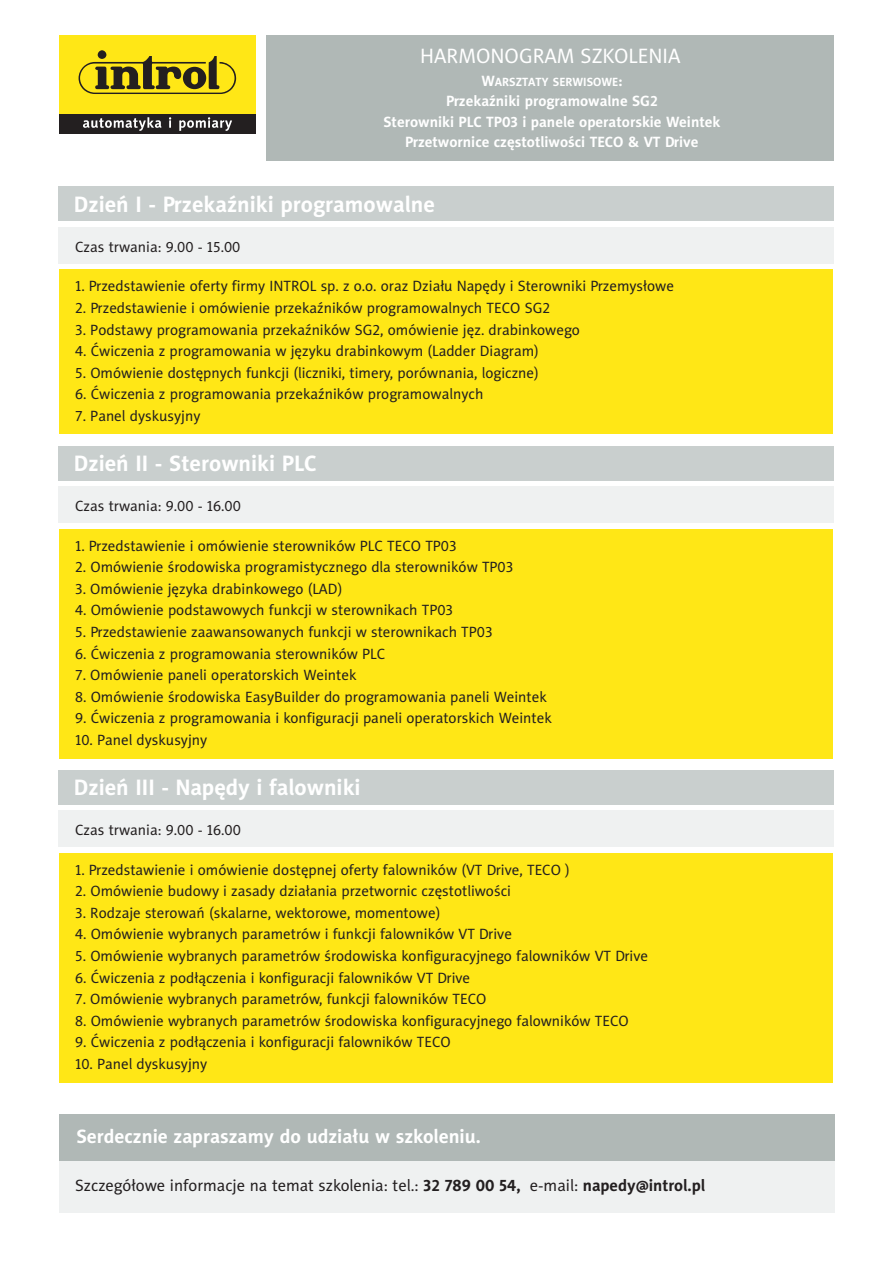
<style>
.page{position:relative;width:893px;height:1263px;background:#fff}
.page>*{position:absolute;margin:0;border:0;box-sizing:border-box;transform-origin:0 0}
.t1{font:700 22.5px "Naomi Sans EFNTT";color:#fff}
.t2{font:21px "Naomi Sans EFNTT";color:#fff}
.t3{font:700 19.5px "Naomi Sans EFNTT";color:#fff}
.t4{font:16.5px "Naomi Sans EFNTT";color:#231f20}
.t5{font:15px "Naomi Sans EFNTT";color:#231f20}
.t6{font:700 15px/20.1px "Naomi Sans EFNTT";color:#fff;text-align:center}
.t7{font:700 12px "Naomi Sans EFNTT";color:#fff}
.s1{font-size:15px}
.s2{font-weight:700}
</style>
<div class="page">
<div style="left:59px;top:187px;width:775px;height:34px;background:#c9cfce"></div>
<div style="left:59px;top:1114px;width:775px;height:98px;background:#eff1f1"></div>
<div style="left:266px;top:35px;width:568px;height:126px;background:#b0b8b6"></div>
<div style="left:59px;top:35px;width:197px;height:79px;background:#ffe716"></div>
<svg style="left:79px;top:50px;width:157px;height:44px"></svg>
<div style="left:59px;top:114px;width:197px;height:20px;background:#231f20"></div>
<svg style="left:83px;top:117px;width:149px;height:14px"></svg>
<div style="left:59px;top:446px;width:775px;height:34px;background:#c9cfce"></div>
<div style="left:59px;top:770px;width:775px;height:34px;background:#c9cfce"></div>
<div style="left:59px;top:1114px;width:775px;height:47px;background:#b0b8b6"></div>
<div style="left:59px;top:227px;width:775px;height:36px;background:#eff1f1"></div>
<div style="left:59px;top:486px;width:775px;height:37px;background:#eff1f1"></div>
<div style="left:59px;top:810px;width:775px;height:37px;background:#eff1f1"></div>
<div style="left:59px;top:270px;width:773px;height:164px;background:#ffe716"></div>
<div style="left:59px;top:529px;width:773px;height:230px;background:#ffe716"></div>
<div style="left:59px;top:853px;width:773px;height:230px;background:#ffe716"></div>
<h2 class="t2" style="left:420px;top:48px;width:262px">HARMONOGRAM SZKOLENIA</h2>
<p class="t7" style="left:481px;top:78px;width:143px"><span class="s1">W</span>ARSZTATY SERWISOWE<span class="s1">:</span></p>
<p class="t6" style="left:383px;top:93px;width:338px">Przekaźniki programowalne SG2<br>Sterowniki PLC TP03 i panele operatorskie Weintek<br>Przetwornice częstotliwości TECO &amp; VT Drive</p>
<h1 class="t1" style="left:74px;top:195px;width:362px">Dzień I - Przekaźniki programowalne</h1>
<p class="t5" style="left:75px;top:241px;width:167px">Czas trwania: 9.00 - 15.00</p>
<p class="t5" style="left:75px;top:280px;width:600px">1. Przedstawienie oferty firmy INTROL sp. z o.o. oraz Działu Napędy i Sterowniki Przemysłowe</p>
<p class="t5" style="left:75px;top:302px;width:476px">2. Przedstawienie i omówienie przekaźników programowalnych TECO SG2</p>
<p class="t5" style="left:75px;top:324px;width:506px">3. Podstawy programowania przekaźników SG2, omówienie jęz. drabinkowego</p>
<p class="t5" style="left:75px;top:345px;width:465px">4. Ćwiczenia z programowania w języku drabinkowym (Ladder Diagram)</p>
<p class="t5" style="left:75px;top:367px;width:465px">5. Omówienie dostępnych funkcji (liczniki, timery, porównania, logiczne)</p>
<p class="t5" style="left:75px;top:388px;width:410px">6. Ćwiczenia z programowania przekaźników programowalnych</p>
<p class="t5" style="left:75px;top:410px;width:127px">7. Panel dyskusyjny</p>
<h1 class="t1" style="left:74px;top:454px;width:244px">Dzień II - Sterowniki PLC</h1>
<p class="t5" style="left:75px;top:500px;width:167px">Czas trwania: 9.00 - 16.00</p>
<p class="t5" style="left:75px;top:540px;width:383px">1. Przedstawienie i omówienie sterowników PLC TECO TP03</p>
<p class="t5" style="left:75px;top:561px;width:440px">2. Omówienie środowiska programistycznego dla sterowników TP03</p>
<p class="t5" style="left:75px;top:583px;width:269px">3. Omówienie języka drabinkowego (LAD)</p>
<p class="t5" style="left:75px;top:604px;width:379px">4. Omówienie podstawowych funkcji w sterownikach TP03</p>
<p class="t5" style="left:75px;top:626px;width:419px">5. Przedstawienie zaawansowanych funkcji w sterownikach TP03</p>
<p class="t5" style="left:75px;top:648px;width:312px">6. Ćwiczenia z programowania sterowników PLC</p>
<p class="t5" style="left:75px;top:669px;width:283px">7. Omówienie paneli operatorskich Weintek</p>
<p class="t5" style="left:75px;top:691px;width:473px">8. Omówienie środowiska EasyBuilder do programowania paneli Weintek</p>
<p class="t5" style="left:75px;top:712px;width:478px">9. Ćwiczenia z programowania i konfiguracji paneli operatorskich Weintek</p>
<p class="t5" style="left:75px;top:734px;width:134px">10. Panel dyskusyjny</p>
<h1 class="t1" style="left:74px;top:778px;width:288px">Dzień III - Napędy i falowniki</h1>
<p class="t5" style="left:75px;top:824px;width:167px">Czas trwania: 9.00 - 16.00</p>
<p class="t5" style="left:75px;top:864px;width:496px">1. Przedstawienie i omówienie dostępnej oferty falowników (VT Drive, TECO )</p>
<p class="t5" style="left:75px;top:885px;width:437px">2. Omówienie budowy i zasady działania przetwornic częstotliwości</p>
<p class="t5" style="left:75px;top:907px;width:367px">3. Rodzaje sterowań (skalarne, wektorowe, momentowe)</p>
<p class="t5" style="left:75px;top:928px;width:438px">4. Omówienie wybranych parametrów i funkcji falowników VT Drive</p>
<p class="t5" style="left:75px;top:950px;width:574px">5. Omówienie wybranych parametrów środowiska konfiguracyjnego falowników VT Drive</p>
<p class="t5" style="left:75px;top:972px;width:397px">6. Ćwiczenia z podłączenia i konfiguracji falowników VT Drive</p>
<p class="t5" style="left:75px;top:993px;width:413px">7. Omówienie wybranych parametrów, funkcji falowników TECO</p>
<p class="t5" style="left:75px;top:1015px;width:555px">8. Omówienie wybranych parametrów środowiska konfiguracyjnego falowników TECO</p>
<p class="t5" style="left:75px;top:1036px;width:377px">9. Ćwiczenia z podłączenia i konfiguracji falowników TECO</p>
<p class="t5" style="left:75px;top:1058px;width:134px">10. Panel dyskusyjny</p>
<h3 class="t3" style="left:76px;top:1128px;width:406px">Serdecznie zapraszamy do udziału w szkoleniu.</h3>
<p class="t4" style="left:75px;top:1179px;width:632px">Szczegółowe informacje na temat szkolenia: tel.: <span class="s2">32 789 00 54,</span> e-mail: <span class="s2">napedy@introl.pl</span></p>
</div>
